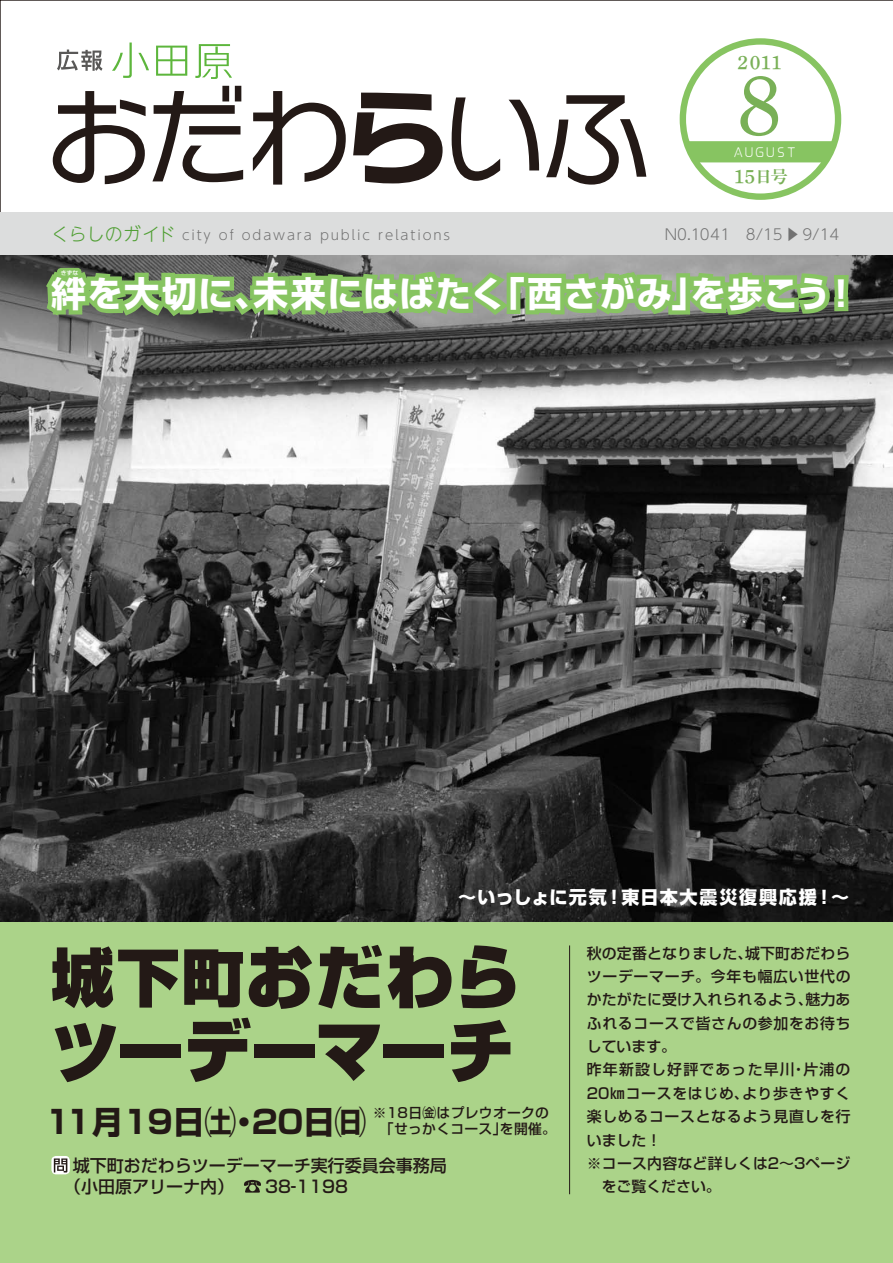
<style>
.page{position:relative;width:893px;height:1263px;background:#fff}
.page>*{position:absolute;margin:0;border:0;box-sizing:border-box;transform-origin:0 0}
.t1{font:105.3px "Typelabo N Std";color:#231916}
.t2{font:85.05px "Shuei Min Pro M";color:#79b057}
.t3{font:900 69px/73.3px "Shin Go Pro";letter-spacing:-.03em;color:#231916}
.t4{font:700 35.1px "Shin Go Pro";letter-spacing:.04em;color:#fff}
.t5{font:700 35.1px "Shin Go Pro";color:#87c461}
.t6{font:700 31.95px "Shin Go Pro";letter-spacing:-.01em;color:#231916}
.t7{font:19.2px "Shuei Min Pro B";color:#79b057}
.t8{font:800 18px "Shin Go Pro";letter-spacing:.085em;color:#fff}
.t9{font:300 18px "UD Shin Go NT Pro";color:#509f33}
.t10{font:500 16.95px/21.5px "Shin Go Pro";color:#231916}
.t11{font:16.95px "Shuei Min Pro B";color:#79b057}
.t12{font:500 14.85px "Shin Go Pro";letter-spacing:.045em;color:#231916}
.t13{font:500 14.85px "Shin Go Pro";letter-spacing:.015em;color:#231916}
.t14{font:500 14.85px/23.4px "Shin Go Pro";letter-spacing:.08em;color:#231916}
.t15{font:300 14.85px "UD Shin Go NT Pro";color:#727272}
.t16{font:500 14.85px "Shin Go Pro";color:#231916}
.t17{font:500 13.8px/15.9px "Shin Go Pro";letter-spacing:.02em;color:#231916}
.t18{font:300 13.8px "Haru Gaku Std";letter-spacing:.1em;color:#fff}
.t19{font:300 13.35px "UD Shin Go NT Pro";letter-spacing:.14em;color:#727272}
.t20{font:500 5.85px "Shin Go Pro";color:#fff}
.s1{font-weight:700}
.s2{color:#87c461}
.s3{font-size:62.7px}
</style>
<div class="page">
<div style="left:0;top:254px;width:893px;height:1009px;background:#abd389"></div>
<img style="left:0;top:255px;width:893px;height:666px">
<svg style="left:57px;top:50px;width:45px;height:21px"></svg>
<svg style="left:156px;top:46px;width:31px;height:30px"></svg>
<svg style="left:112px;top:43px;width:37px;height:35px"></svg>
<svg style="left:195px;top:44px;width:37px;height:35px"></svg>
<div style="left:680px;top:38px;width:161px;height:162px;background:#87c461;border-radius:50%"></div>
<div style="left:686px;top:45px;width:149px;height:148px;background:#fff;border-radius:50%"></div>
<svg style="left:686px;top:141px;width:150px;height:21px;background:#8ac566"></svg>
<div style="left:0;top:213px;width:893px;height:42px;background:#dcdddd"></div>
<svg style="left:51px;top:1156px;width:19px;height:18px"></svg>
<svg style="left:54px;top:1158px;width:13px;height:14px"></svg>
<svg style="left:244px;top:1180px;width:17px;height:12px"></svg>
<hr style="left:569px;top:945px;width:1px;height:249px;background:#231916">
<svg style="left:40px;top:255px;width:813px;height:118px;background:#6c7d61"></svg>
<div style="left:57px;top:268px;width:25px;height:8px;background:#87c461;border-radius:4px"></div>
<p class="t7" style="left:737px;top:49px;width:46px">2011</p>
<h1 class="t1" style="left:47px;top:58px;width:603px">おだわ<span class="s1">ら</span>いふ</h1>
<h2 class="t2" style="left:737px;top:45px;width:47px">8</h2>
<p class="t18" style="left:734px;top:144px;width:64px">AUGUST</p>
<p class="t11" style="left:755px;top:164px;width:34px">日号</p>
<p class="t7" style="left:734px;top:162px;width:23px">15</p>
<p class="t9" style="left:51px;top:219px;width:126px">くらしのガイド</p>
<p class="t19" style="left:182px;top:225px;width:30px">city</p>
<p class="t19" style="left:219px;top:225px;width:16px">of</p>
<p class="t19" style="left:242px;top:225px;width:71px">odawara</p>
<p class="t19" style="left:320px;top:225px;width:51px">public</p>
<p class="t19" style="left:378px;top:225px;width:74px">relations</p>
<p class="t15" style="left:665px;top:222px;width:67px">N0.1041</p>
<p class="t15" style="left:746px;top:222px;width:95px">8/15 ▶ 9/14</p>
<p class="t20" style="left:61px;top:268px;width:19px">きずな</p>
<h3 class="t4" style="left:253px;top:266px;width:254px">未来にはばたく</h3>
<h3 class="t4" style="left:51px;top:266px;width:219px"><span class="s2">絆</span>を大切に、</h3>
<h3 class="t4" style="left:490px;top:266px;width:218px">「西さがみ」</h3>
<h3 class="t4" style="left:691px;top:266px;width:141px">を歩こう</h3>
<h3 class="t4" style="left:824px;top:266px;width:37px">!</h3>
<h3 class="t5" style="left:824px;top:266px;width:37px">！</h3>
<p class="t8" style="left:458px;top:882px;width:392px">〜いっしょに元気！東日本大震災復興応援!〜</p>
<h3 class="t3" style="left:51px;top:934px;width:472px"><span class="s3">城下町</span>おだわらツーデーマーチ</h3>
<p class="t17" style="left:500px;top:1103px;width:58px;text-indent:-127px">※18日㈮はプレウオークのを開催。</p>
<h3 class="t6" style="left:45px;top:1096px;width:193px">11月19日㈯</h3>
<p class="t10" style="left:265px;top:1153px;width:183px;text-indent:-192px">城下町おだわらツーデーマーチ実行委員会事務局<br>38-1198</p>
<h3 class="t6" style="left:252px;top:1096px;width:116px">20日㈰</h3>
<h3 class="t6" style="left:228px;top:1096px;width:33px">・</h3>
<p class="t17" style="left:373px;top:1119px;width:135px">　「せっかくコース」</p>
<p class="t10" style="left:56px;top:1174px;width:180px">　（小田原アリーナ内(</p>
<p class="t13" style="left:745px;top:941px;width:107px">城下町おだわら</p>
<p class="t13" style="left:587px;top:941px;width:167px">秋の定番となりました、</p>
<p class="t12" style="left:587px;top:964px;width:265px">ツーデーマーチ。今年も幅広い世代の</p>
<p class="t12" style="left:805px;top:987px;width:47px">魅力あ</p>
<p class="t13" style="left:587px;top:987px;width:227px">かたがたに受け入れられるよう、</p>
<p class="t12" style="left:587px;top:1011px;width:265px">ふれるコースで皆さんの参加をお待ち</p>
<p class="t12" style="left:587px;top:1034px;width:91px">しています。</p>
<p class="t12" style="left:803px;top:1058px;width:49px">片浦の</p>
<p class="t14" style="left:742px;top:1056px;width:110px;text-indent:-155px">昨年新設し好評であった早川<br>より歩きやすく</p>
<p class="t12" style="left:791px;top:1058px;width:16px">・</p>
<p class="t12" style="left:587px;top:1081px;width:164px">20㎞コースをはじめ、</p>
<p class="t12" style="left:587px;top:1104px;width:265px">楽しめるコースとなるよう見直しを行</p>
<p class="t12" style="left:587px;top:1128px;width:76px">いました!</p>
<p class="t13" style="left:587px;top:1151px;width:265px">※コース内容など詳しくは2～3ページ</p>
<p class="t16" style="left:602px;top:1174px;width:121px">をご覧ください。</p>
</div>
